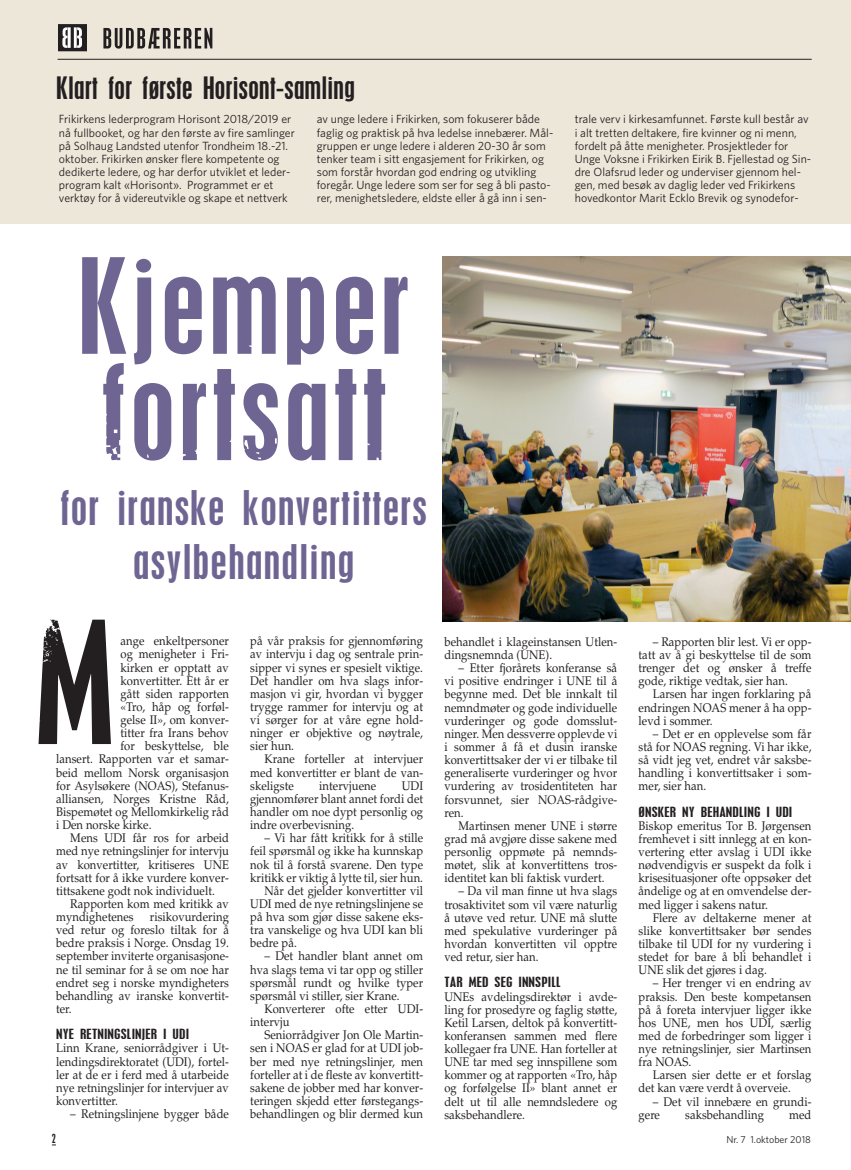
<style>
.page{position:relative;width:851px;height:1170px;background:#fff}
.page>*{position:absolute;margin:0;border:0;box-sizing:border-box;transform-origin:0 0}
.t1{font:condensed 151.25px "Mt Placard";color:#231f20;scale:1.1 1}
.t2{font:condensed 117.5px/106.2px "Mt Placard";letter-spacing:.025em;color:#6f6593;scale:1.1 1}
.t3{font:condensed 42.5px/53.8px "Mt Placard";letter-spacing:.025em;color:#6f6593;text-align:center;scale:1.1 1}
.t4{font:condensed 27.5px "Mt Placard";letter-spacing:.005em;color:#231f20;scale:1.1 1}
.t5{font:12.5px/13.1px "Palatino";letter-spacing:.005em;color:#231f20;text-align:justify;scale:.9 1}
.t6{font:condensed 12.5px "Mt Placard";letter-spacing:.02em;color:#231f20;scale:1.3 1}
.t7{font:11.88px/13.1px "Whitney";color:#231f20}
.t8{font:condensed 11.25px "Mt Placard";color:#231f20}
.t9{font:10px "Whitney";color:#231f20}
</style>
<div class="page">
<div style="left:0;top:0;width:850px;height:224px;background:#ede7da"></div>
<hr style="left:58px;top:59px;width:753px;height:1px;background:#231f20">
<img style="left:58px;top:24px;width:28px;height:28px">
<img style="left:103px;top:27px;width:110px;height:22px">
<img style="left:442px;top:257px;width:408px;height:364px">
<h3 class="t4" style="left:56px;top:74px;width:273px">Klart for første Horisont-samling</h3>
<p class="t7" style="left:59px;top:114px;width:237px">Frikirkens lederprogram Horisont 2018/2019 er nå fullbooket, og har den første av fire samlinger på Solhaug Landsted utenfor Trondheim 18.-21. oktober. Frikirken ønsker flere kompetente og dedikerte ledere, og har derfor utviklet et leder&shy;program kalt «Horisont». Programmet er et verktøy for å videreutvikle og skape et nettverk</p>
<p class="t7" style="left:317px;top:114px;width:238px">av unge ledere i Frikirken, som fokuserer både faglig og praktisk på hva ledelse innebærer. Mål&shy;gruppen er unge ledere i alderen 20-30 år som tenker team i sitt engasjement for Frikirken, og som forstår hvordan god endring og utvikling foregår. Unge ledere som ser for seg å bli pasto&shy;rer, menighetsledere, eldste eller å gå inn i sen-</p>
<p class="t7" style="left:574px;top:114px;width:238px">trale verv i kirkesamfunnet. Første kull består av i alt tretten deltakere, fire kvinner og ni menn, fordelt på åtte menigheter. Prosjektleder for Unge Voksne i Frikirken Eirik B. Fjellestad og Sin&shy;dre Olafsrud leder og underviser gjennom hel&shy;gen, med besøk av daglig leder ved Frikirkens hovedkontor Marit Ecklo Brevik og synodefor-</p>
<h2 class="t2" style="left:78px;top:260px;width:303px">Kjemper fortsatt</h2>
<h3 class="t3" style="left:60px;top:483px;width:335px">for iranske konvertitters asylbehandling</h3>
<h1 class="t1" style="left:35px;top:603px;width:72px">M</h1>
<p class="t5" style="left:120px;top:635px;width:122px">ange enkeltpersoner</p>
<p class="t5" style="left:120px;top:649px;width:122px">og menigheter i Fri-</p>
<p class="t5" style="left:120px;top:662px;width:122px">kirken er opptatt av</p>
<p class="t5" style="left:120px;top:675px;width:122px">konvertitter. Ett år er</p>
<p class="t5" style="left:120px;top:688px;width:122px">gått siden rapporten</p>
<p class="t5" style="left:120px;top:701px;width:122px">«Tro, håp og forføl-</p>
<p class="t5" style="left:120px;top:714px;width:122px">gelse II», om konver-</p>
<p class="t5" style="left:120px;top:727px;width:122px">titter fra Irans behov</p>
<p class="t5" style="left:120px;top:740px;width:122px">for beskyttelse, ble</p>
<p class="t5" style="left:56px;top:754px;width:193px">lansert. Rapporten var et samar-</p>
<p class="t5" style="left:56px;top:767px;width:193px">beid mellom Norsk organisasjon</p>
<p class="t5" style="left:56px;top:780px;width:193px">for Asylsøkere (NOAS), Stefanus-</p>
<p class="t5" style="left:56px;top:793px;width:193px">alliansen, Norges Kristne Råd,</p>
<p class="t5" style="left:56px;top:806px;width:193px">Bispemøtet og Mellomkirkelig råd</p>
<p class="t5" style="left:56px;top:819px;width:107px">i Den norske kirke.</p>
<p class="t5" style="left:70px;top:832px;width:178px">Mens UDI får ros for arbeid</p>
<p class="t5" style="left:56px;top:845px;width:193px">med nye retningslinjer for intervju</p>
<p class="t5" style="left:56px;top:859px;width:193px">av konvertitter, kritiseres UNE</p>
<p class="t5" style="left:56px;top:872px;width:193px">fortsatt for å ikke vurdere konver-</p>
<p class="t5" style="left:56px;top:885px;width:178px">tittsakene godt nok individuelt.</p>
<p class="t5" style="left:70px;top:898px;width:178px">Rapporten kom med kritikk av</p>
<p class="t5" style="left:56px;top:911px;width:88px">myndighetenes</p>
<p class="t5" style="left:56px;top:911px;width:193px;text-indent:94px">risikovurdering ved retur og foreslo tiltak for å bedre praksis i Norge. Onsdag 19. september inviterte organisasjone&shy;ne til seminar for å se om noe har endret seg i norske myndigheters behandling av iranske konvertit&shy;ter.</p>
<p class="t6" style="left:56px;top:1027px;width:104px">NYE RETNINGSLINJER I UDI</p>
<p class="t5" style="left:56px;top:1042px;width:193px">Linn Krane, seniorrådgiver i Ut&shy;lendingsdirektoratet (UDI), fortel&shy;ler at de er i ferd med å utarbeide nye retningslinjer for intervjuer av konvertitter.</p>
<p class="t5" style="left:70px;top:1108px;width:178px">– Retningslinjene bygger både</p>
<p class="t5" style="left:250px;top:635px;width:193px">på vår praksis for gjennomføring av intervju i dag og sentrale prin&shy;sipper vi synes er spesielt viktige.<br>Det handler om hva slags infor&shy;masjon vi gir, hvordan vi bygger trygge rammer for intervju og at vi sørger for at våre egne hold&shy;ninger er objektive og nøytrale, sier hun.</p>
<p class="t5" style="left:250px;top:754px;width:193px;text-indent:14px">Krane forteller at intervjuer med konvertitter er blant de van&shy;skeligste</p>
<p class="t5" style="left:250px;top:780px;width:193px;text-indent:151px">UDI gjennomfører blant annet fordi det handler om noe dypt personlig og indre overbevisning.</p>
<p class="t5" style="left:264px;top:832px;width:178px">– Vi har fått kritikk for å stille</p>
<p class="t5" style="left:250px;top:845px;width:193px">feil spørsmål og ikke ha kunnskap</p>
<p class="t5" style="left:250px;top:859px;width:193px">nok til å forstå svarene. Den type</p>
<p class="t5" style="left:250px;top:872px;width:193px">kritikk er viktig å lytte til, sier hun.</p>
<p class="t5" style="left:264px;top:885px;width:178px">Når det gjelder konvertitter vil</p>
<p class="t5" style="left:250px;top:898px;width:193px">UDI med de nye retningslinjene se</p>
<p class="t5" style="left:250px;top:911px;width:193px">på hva som gjør disse sakene eks-</p>
<p class="t5" style="left:250px;top:924px;width:193px">tra vanskelige og hva UDI kan bli</p>
<p class="t5" style="left:250px;top:937px;width:53px">bedre på.</p>
<p class="t5" style="left:250px;top:950px;width:193px;text-indent:14px">– Det handler blant annet om hva slags tema vi tar opp og stiller spørsmål rundt og hvilke typer spørsmål vi stiller, sier Krane.</p>
<p class="t5" style="left:250px;top:1003px;width:193px;text-indent:14px">Konverterer ofte etter UDI&shy;intervju</p>
<p class="t5" style="left:250px;top:1029px;width:193px;text-indent:14px">Seniorrådgiver Jon Ole Martin&shy;sen i NOAS er glad for at UDI job&shy;ber med nye retningslinjer, men forteller at i de fleste av konvertitt&shy;sakene de jobber med har konver&shy;teringen skjedd etter førstegangs&shy;behandlingen og blir dermed kun</p>
<p class="t5" style="left:319px;top:780px;width:65px">intervjuene</p>
<p class="t5" style="left:444px;top:636px;width:193px">behandlet i klageinstansen Utlen&shy;dingsnemnda (UNE).</p>
<p class="t5" style="left:444px;top:662px;width:193px;text-indent:14px">– Etter fjorårets konferanse så vi positive endringer i UNE til å begynne med. Det ble innkalt til nemndmøter og gode individuelle vurderinger og gode domsslut&shy;ninger. Men dessverre opplevde vi i sommer å få et dusin iranske konvertittsaker der vi er tilbake til generaliserte vurderinger og hvor vurdering av trosidentiteten har forsvunnet, sier NOAS-rådgive&shy;ren.</p>
<p class="t5" style="left:444px;top:820px;width:193px;text-indent:14px">Martinsen mener UNE i større grad må avgjøre disse sakene med personlig oppmøte på nemnds&shy;møtet, slik at konvertittens tros&shy;identitet kan bli faktisk vurdert.</p>
<p class="t5" style="left:444px;top:886px;width:193px;text-indent:14px">– Da vil man finne ut hva slags trosaktivitet som vil være naturlig å utøve ved retur. UNE må slutte med spekulative vurderinger på hvordan konvertitten vil opptre ved retur, sier han.</p>
<p class="t6" style="left:444px;top:975px;width:91px">TAR MED SEG INNSPILL</p>
<p class="t5" style="left:444px;top:991px;width:193px">UNEs avdelingsdirektør i avde&shy;ling for prosedyre og faglig støtte, Ketil Larsen, deltok på konvertitt&shy;konferansen sammen med flere kollegaer fra UNE. Han forteller at UNE tar med seg innspillene som kommer og at rapporten «Tro, håp og forfølgelse II» blant annet er delt ut til alle nemndsledere og saksbehandlere.</p>
<p class="t5" style="left:638px;top:636px;width:193px;text-indent:14px">– Rapporten blir lest. Vi er opp&shy;tatt av å gi beskyttelse til de som trenger det og ønsker å treffe gode, riktige vedtak, sier han.</p>
<p class="t5" style="left:638px;top:689px;width:194px;text-indent:14px">Larsen har ingen forklaring på endringen NOAS mener å ha opp&shy;levd i sommer.</p>
<p class="t5" style="left:638px;top:728px;width:194px;text-indent:14px">– Det er en opplevelse som får stå for NOAS regning. Vi har ikke, så vidt jeg vet, endret vår saksbe&shy;handling i konvertittsaker i som&shy;mer, sier han.</p>
<p class="t6" style="left:638px;top:805px;width:120px">ØNSKER NY BEHANDLING I UDI</p>
<p class="t5" style="left:638px;top:820px;width:194px">Biskop emeritus Tor B. Jørgensen fremhevet i sitt innlegg at en kon&shy;vertering etter avslag i UDI ikke nødvendigvis er suspekt da folk i krisesituasjoner ofte oppsøker det åndelige og at en omvendelse der&shy;med ligger i sakens natur.</p>
<p class="t5" style="left:638px;top:912px;width:193px;text-indent:14px">Flere av deltakerne mener at slike konvertittsaker bør sendes tilbake til UDI for ny vurdering i stedet for bare å bli behandlet i UNE slik det gjøres i dag.</p>
<p class="t5" style="left:638px;top:977px;width:193px;text-indent:14px">– Her trenger vi en endring av praksis. Den beste kompetansen på å foreta intervjuer ligger ikke hos UNE, men hos UDI, særlig med de forbedringer som ligger i nye retningslinjer, sier Martinsen fra NOAS.</p>
<p class="t5" style="left:638px;top:1069px;width:193px;text-indent:14px">Larsen sier dette er et forslag det kan være verdt å overveie.</p>
<p class="t5" style="left:638px;top:1096px;width:193px;text-indent:14px">– Det vil innebære en grundi&shy;gere</p>
<p class="t5" style="left:685px;top:1109px;width:89px">saksbehandling</p>
<p class="t5" style="left:789px;top:1109px;width:26px">med</p>
<p class="t8" style="left:52px;top:1132px;width:5px">2</p>
<p class="t9" style="left:726px;top:1135px;width:86px">Nr. 7 1.oktober 2018</p>
</div>
